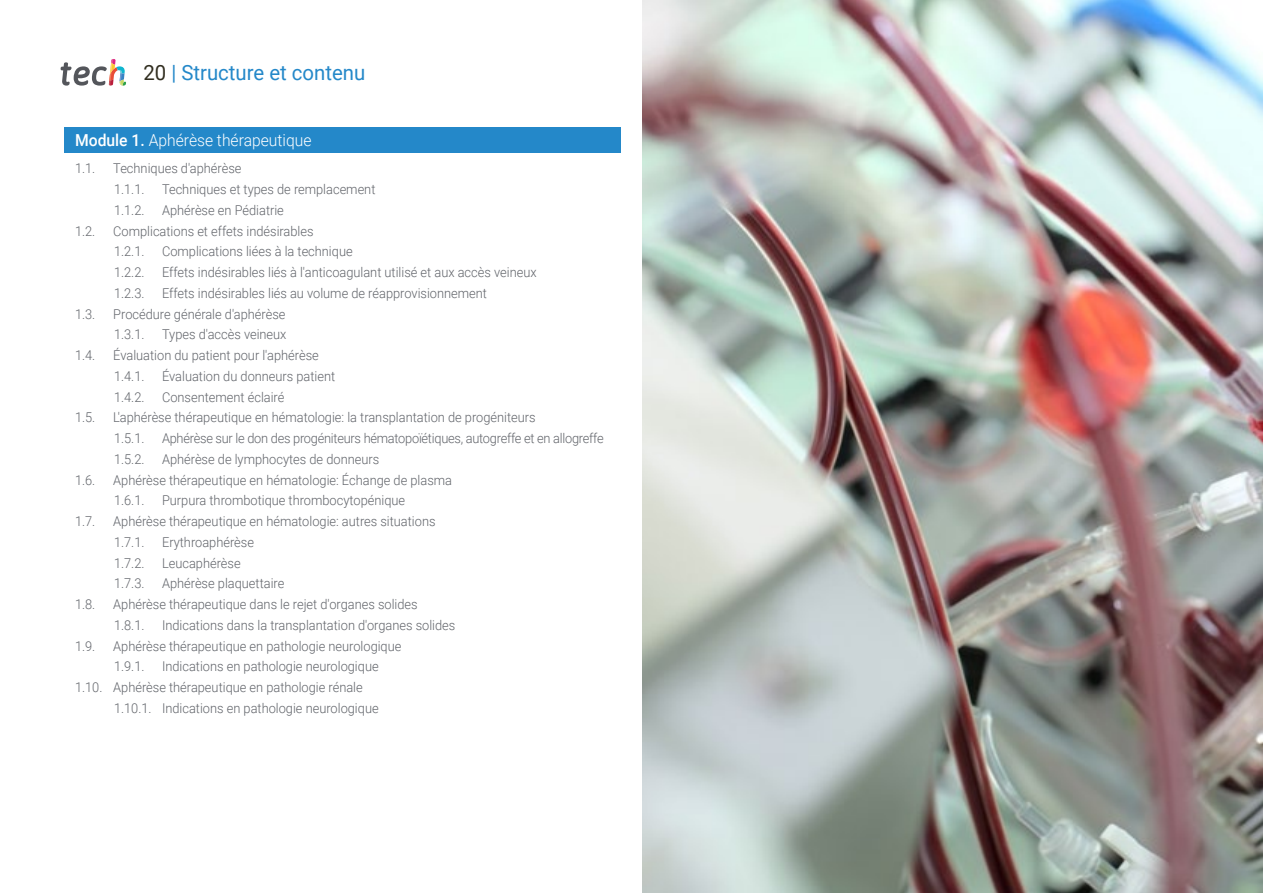
<style>
.page{position:relative;width:1263px;height:893px;background:#fff}
.page>*{position:absolute;margin:0;border:0;box-sizing:border-box;transform-origin:0 0}
.t1{font:21px "Roboto";color:#2488c9}
.t2{font:300 16.5px "Roboto";color:#fff;scale:.95 1}
.t3{font:300 13.5px/20.7px "Roboto";color:#61646a;scale:.95 1}
.t4{font:300 13.5px "Roboto";letter-spacing:-.02em;color:#61646a;scale:.95 1}
.s1{color:#312e20}
.s2{font-weight:500}
</style>
<div class="page">
<div style="left:64px;top:128px;width:557px;height:25px;background:#2488c9"></div>
<img style="left:642px;top:0;width:621px;height:893px">
<svg style="left:61px;top:59px;width:65px;height:27px"></svg>
<h1 class="t1" style="left:144px;top:57px;width:223px"><span class="s1">20</span> | Structure et contenu</h1>
<p class="t2" style="left:75px;top:129px;width:250px"><span class="s2">Module 1.</span> Aphérèse thérapeutique</p>
<p class="t3" style="left:75px;top:158px;width:23px">1.1.</p>
<p class="t3" style="left:113px;top:158px;width:137px">Techniques d'aphérèse<br>1.1.1.</p>
<p class="t3" style="left:162px;top:179px;width:226px">Techniques et types de remplacement</p>
<p class="t3" style="left:114px;top:199px;width:34px">1.1.2.</p>
<p class="t3" style="left:162px;top:199px;width:130px">Aphérèse en Pédiatrie</p>
<p class="t3" style="left:75px;top:220px;width:23px">1.2.</p>
<p class="t3" style="left:113px;top:220px;width:212px">Complications et effets indésirables<br>1.2.1.</p>
<p class="t3" style="left:162px;top:241px;width:202px">Complications liées à la technique</p>
<p class="t3" style="left:114px;top:262px;width:34px">1.2.2.</p>
<p class="t3" style="left:162px;top:262px;width:396px">Effets indésirables liés à l'anticoagulant utilisé et aux accès veineux</p>
<p class="t3" style="left:114px;top:282px;width:34px">1.2.3.</p>
<p class="t3" style="left:162px;top:282px;width:343px">Effets indésirables liés au volume de réapprovisionnement</p>
<p class="t3" style="left:75px;top:303px;width:23px">1.3.</p>
<p class="t3" style="left:113px;top:303px;width:183px">Procédure générale d'aphérèse<br>1.3.1.</p>
<p class="t3" style="left:162px;top:324px;width:133px">Types d'accès veineux</p>
<p class="t3" style="left:75px;top:345px;width:23px">1.4.</p>
<p class="t3" style="left:113px;top:345px;width:218px">Évaluation du patient pour l'aphérèse<br>1.4.1.</p>
<p class="t3" style="left:162px;top:365px;width:184px">Évaluation du donneurs patient</p>
<p class="t3" style="left:114px;top:386px;width:34px">1.4.2.</p>
<p class="t3" style="left:162px;top:386px;width:130px">Consentement éclairé</p>
<p class="t3" style="left:75px;top:407px;width:23px">1.5.</p>
<p class="t3" style="left:113px;top:407px;width:446px">L'aphérèse thérapeutique en hématologie: la transplantation de progéniteurs<br>1.5.1.</p>
<p class="t4" style="left:162px;top:429px;width:466px">Aphérèse sur le don des progéniteurs hématopoïétiques, autogreffe et en allogreffe</p>
<p class="t3" style="left:114px;top:448px;width:34px">1.5.2.</p>
<p class="t3" style="left:162px;top:448px;width:230px">Aphérèse de lymphocytes de donneurs</p>
<p class="t3" style="left:75px;top:469px;width:23px">1.6.</p>
<p class="t3" style="left:113px;top:469px;width:358px">Aphérèse thérapeutique en hématologie: Échange de plasma<br>1.6.1.</p>
<p class="t3" style="left:162px;top:490px;width:257px">Purpura thrombotique thrombocytopénique</p>
<p class="t3" style="left:75px;top:511px;width:23px">1.7.</p>
<p class="t3" style="left:113px;top:511px;width:341px">Aphérèse thérapeutique en hématologie: autres situations<br>1.7.1.</p>
<p class="t3" style="left:162px;top:531px;width:98px">Erythroaphérèse</p>
<p class="t3" style="left:114px;top:552px;width:34px">1.7.2.</p>
<p class="t3" style="left:162px;top:552px;width:84px">Leucaphérèse</p>
<p class="t3" style="left:114px;top:573px;width:34px">1.7.3.</p>
<p class="t3" style="left:162px;top:573px;width:130px">Aphérèse plaquettaire</p>
<p class="t3" style="left:75px;top:594px;width:23px">1.8.</p>
<p class="t3" style="left:113px;top:594px;width:322px">Aphérèse thérapeutique dans le rejet d'organes solides<br>1.8.1.</p>
<p class="t3" style="left:162px;top:614px;width:310px">Indications dans la transplantation d'organes solides</p>
<p class="t3" style="left:75px;top:635px;width:23px">1.9.</p>
<p class="t3" style="left:113px;top:635px;width:305px">Aphérèse thérapeutique en pathologie neurologique<br>1.9.1.</p>
<p class="t3" style="left:75px;top:656px;width:321px;text-indent:87px">Indications en pathologie neurologique<br>1.10. Aphérèse thérapeutique en pathologie rénale</p>
<p class="t3" style="left:114px;top:697px;width:280px">1.10.1. Indications en pathologie neurologique</p>
</div>
